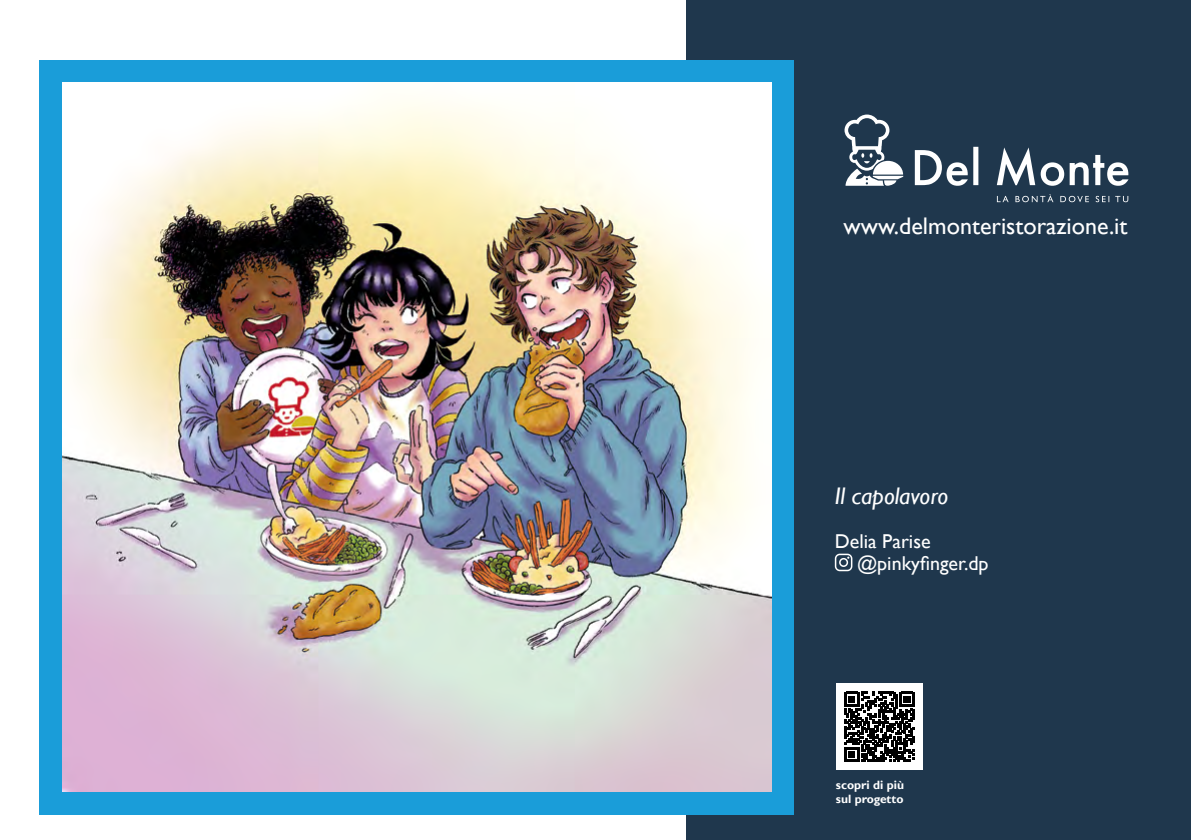
<style>
.page{position:relative;width:1191px;height:840px;background:#fff}
.page>*{position:absolute;margin:0;border:0;box-sizing:border-box;transform-origin:0 0}
.t1{font:24px "Gill Sans";color:#fff}
.t2{font:italic 24px "Gill Sans";color:#fff}
.t3{font:20px/22px "Gill Sans";color:#fff}
.t4{font:700 12px/14px "Gill Sans";color:#fff}
</style>
<div class="page">
<div style="left:686px;top:0;width:505px;height:839px;background:#1f374d"></div>
<div style="left:836px;top:683px;width:87px;height:86px;background:#fff"></div>
<svg style="left:844px;top:691px;width:70px;height:70px"></svg>
<div style="left:40px;top:60px;width:754px;height:754px;background:#1a9dd9"></div>
<img style="left:62px;top:82px;width:709px;height:709px">
<svg style="left:844px;top:114px;width:59px;height:72px"></svg>
<svg style="left:914px;top:147px;width:214px;height:39px"></svg>
<svg style="left:997px;top:194px;width:131px;height:8px"></svg>
<svg style="left:835px;top:553px;width:17px;height:18px"></svg>
<p class="t1" style="left:843px;top:212px;width:285px">www.delmonteristorazione.it</p>
<p class="t2" style="left:835px;top:482px;width:115px">Il capolavoro</p>
<p class="t3" style="left:857px;top:530px;width:133px;text-indent:-22px">Delia Parise @pinkyfinger.dp</p>
<p class="t4" style="left:836px;top:777px;width:70px">scopri di più sul progetto</p>
</div>
